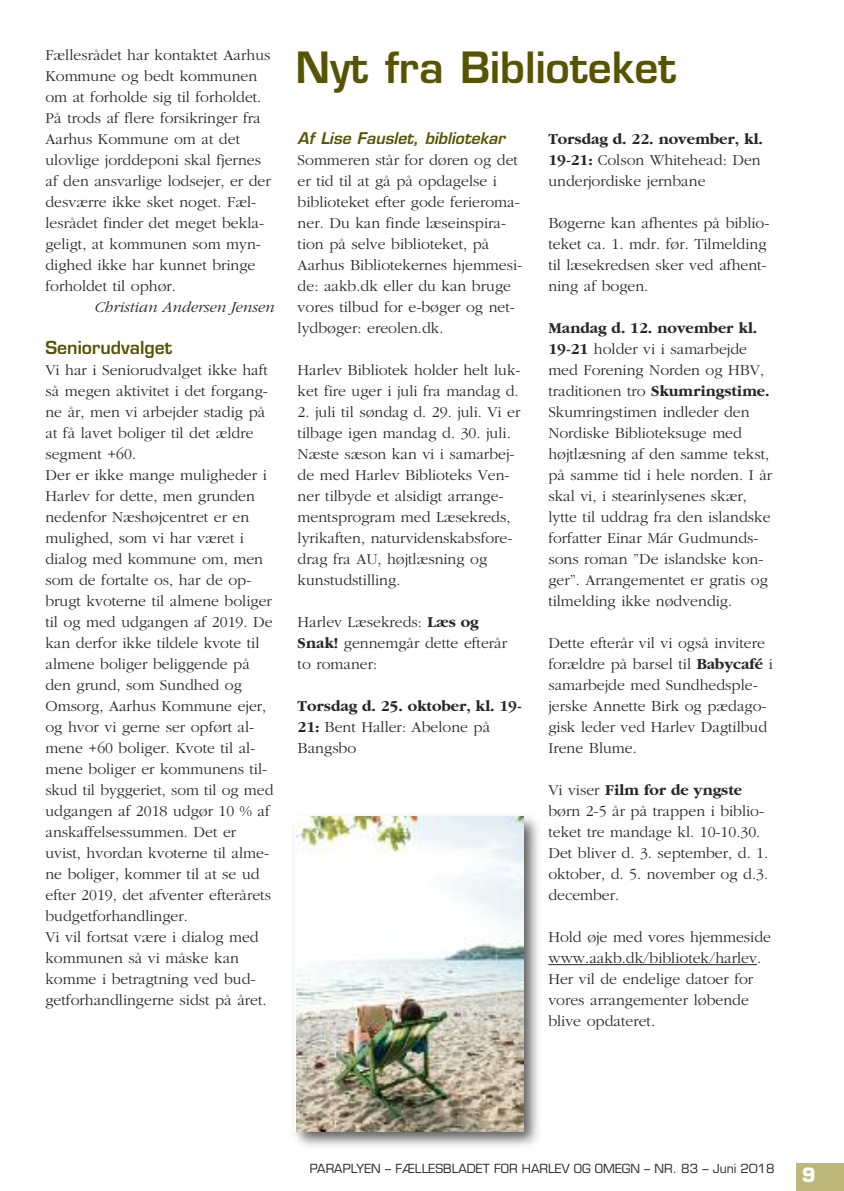
<style>
.page{position:relative;width:844px;height:1191px;background:#fff}
.page>*{position:absolute;margin:0;border:0;box-sizing:border-box;transform-origin:0 0}
.t1{font:600 42px "Eurostile";color:#575400}
.t2{font:700 19.25px "Eurostile";color:#fff}
.t3{font:600 17.5px "Eurostile";color:#575400}
.t4{font:300 15.75px/21px "AF Gar ITC";color:#272526}
.t5{font:700 15.75px/21px "AF Gar ITC";color:#272526}
.t6{font:italic 600 15.75px "Eurostile";color:#575400}
.t7{font:italic 300 15.75px "AF Gar ITC";color:#272526}
.t8{font:12.25px "Eurostile";color:#272526}
.s1{font-weight:700}
.s2{font-weight:300}
</style>
<div class="page">
<div style="left:796px;top:1163px;width:47px;height:28px;background:#bcb979"></div>
<hr style="left:548px;top:964px;width:208px;height:1px;background:#272526">
<img style="left:294px;top:816px;width:245px;height:331px">
<img style="left:296px;top:816px;width:227px;height:315px">
<p class="t4" style="left:45px;top:44px;width:227px">Fællesrådet har kontaktet Aarhus<br>Kommune og bedt kommunen om at forholde sig til forholdet.<br>På trods af flere forsikringer fra<br>Aarhus Kommune om at det ulovlige jorddeponi skal fjernes af den ansvarlige lodsejer, er der desværre ikke sket noget. Fæl&shy;lesrådet finder det meget bekla&shy;geligt, at kommunen som myn&shy;dighed ikke har kunnet bringe forholdet til ophør.</p>
<p class="t7" style="left:94px;top:297px;width:181px">Christian Andersen Jensen</p>
<p class="t3" style="left:45px;top:340px;width:128px">Seniorudvalget</p>
<p class="t4" style="left:45px;top:359px;width:229px">Vi har i Seniorudvalget ikke haft så megen aktivitet i det forgang&shy;ne år, men vi arbejder stadig på at få lavet boliger til det ældre segment +60.<br>Der er ikke mange muligheder i<br>Harlev for dette, men grunden nedenfor Næshøjcentret er en mulighed, som vi har været i dialog med kommune om, men som de fortalte os, har de op&shy;brugt kvoterne til almene boliger til og med udgangen af 2019. De kan derfor ikke tildele kvote til almene boliger beliggende på den grund, som Sundhed og<br>Omsorg, Aarhus Kommune ejer, og hvor vi gerne ser opført al&shy;mene +60 boliger. Kvote til al&shy;mene boliger er kommunens til&shy;skud til byggeriet, som til og med udgangen af 2018 udgør 10 % af anskaffelsessummen. Det er uvist, hvordan kvoterne til alme&shy;ne boliger, kommer til at se ud efter 2019, det afventer efterårets budgetforhandlinger.<br>Vi vil fortsat være i dialog med kommunen så vi måske kan komme i betragtning ved bud&shy;getforhandlingerne sidst på året.</p>
<h1 class="t1" style="left:295px;top:52px;width:382px">Nyt fra Biblioteket</h1>
<p class="t6" style="left:297px;top:132px;width:209px">Af Lise Fauslet, bibliotekar</p>
<p class="t4" style="left:297px;top:149px;width:226px">Sommeren står for døren og det er tid til at gå på opdagelse i biblioteket efter gode ferieroma&shy;ner. Du kan finde læseinspira&shy;tion på selve biblioteket, på<br>Aarhus Bibliotekernes hjemmesi&shy;de: aakb.dk eller du kan bruge vores tilbud for e-bøger og net&shy;lydbøger: ereolen.dk.</p>
<p class="t4" style="left:297px;top:359px;width:224px">Harlev Bibliotek holder helt luk&shy;ket fire uger i juli fra mandag d.</p>
<p class="t4" style="left:297px;top:401px;width:224px">2. juli til søndag d. 29. juli. Vi er tilbage igen mandag d. 30. juli.<br>Næste sæson kan vi i samarbej&shy;de med Harlev Biblioteks Ven&shy;ner tilbyde et alsidigt arrange&shy;mentsprogram med Læsekreds, lyrikaften, naturvidenskabsfore&shy;drag fra AU, højtlæsning og kunstudstilling.</p>
<p class="t4" style="left:297px;top:611px;width:211px">Harlev Læsekreds: <span class="s1">Læs og<br>Snak!</span> gennemgår dette efterår to romaner:</p>
<p class="t5" style="left:297px;top:695px;width:225px">Torsdag d. 25. oktober, kl. 19-<br>21: <span class="s2">Bent Haller: Abelone på<br>Bangsbo</span></p>
<p class="t4" style="left:548px;top:128px;width:216px"><span class="s1">Torsdag d. 22. november, kl.<br>19-21:</span> Colson Whitehead: Den underjordiske jernbane</p>
<p class="t4" style="left:548px;top:212px;width:222px">Bøgerne kan afhentes på biblio&shy;teket ca. 1. mdr. før. Tilmelding til læsekredsen sker ved afhent&shy;ning af bogen.</p>
<p class="t4" style="left:548px;top:317px;width:225px"><span class="s1">Mandag d. 12. november kl.<br>19-21</span> holder vi i samarbejde med Forening Norden og HBV, traditionen tro <span class="s1">Skumringstime.<br></span>Skumringstimen indleder den<br>Nordiske Biblioteksuge med højtlæsning af den samme tekst, på samme tid i hele norden. I år skal vi, i stearinlysenes skær, lytte til uddrag fra den islandske forfatter Einar Már Gudmunds&shy;sons roman ”De islandske kon&shy;ger”. Arrangementet er gratis og tilmelding ikke nødvendig.</p>
<p class="t4" style="left:548px;top:632px;width:226px">Dette efterår vil vi også invitere forældre på barsel til <span class="s1">Babycafé</span> i samarbejde med Sundhedsple&shy;jerske Annette Birk og pædago&shy;gisk leder ved Harlev Dagtilbud<br>Irene Blume.</p>
<p class="t4" style="left:548px;top:779px;width:221px">Vi viser <span class="s1">Film for de yngste </span>børn 2-5 år på trappen i biblio&shy;teket tre mandage kl. 10-10.30.<br>Det bliver d. 3. september, d. 1. oktober, d. 5. november og d.3. december.</p>
<p class="t4" style="left:548px;top:926px;width:224px">Hold øje med vores hjemmeside www.aakb.dk/bibliotek/harlev.<br>Her vil de endelige datoer for vores arrangementer løbende blive opdateret.</p>
<p class="t8" style="left:310px;top:1164px;width:466px">PARAPLYEN – FÆLLESBLADET FOR HARLEV OG OMEGN – NR. 83 – Juni 2018</p>
<p class="t2" style="left:801px;top:1167px;width:15px">9</p>
</div>
